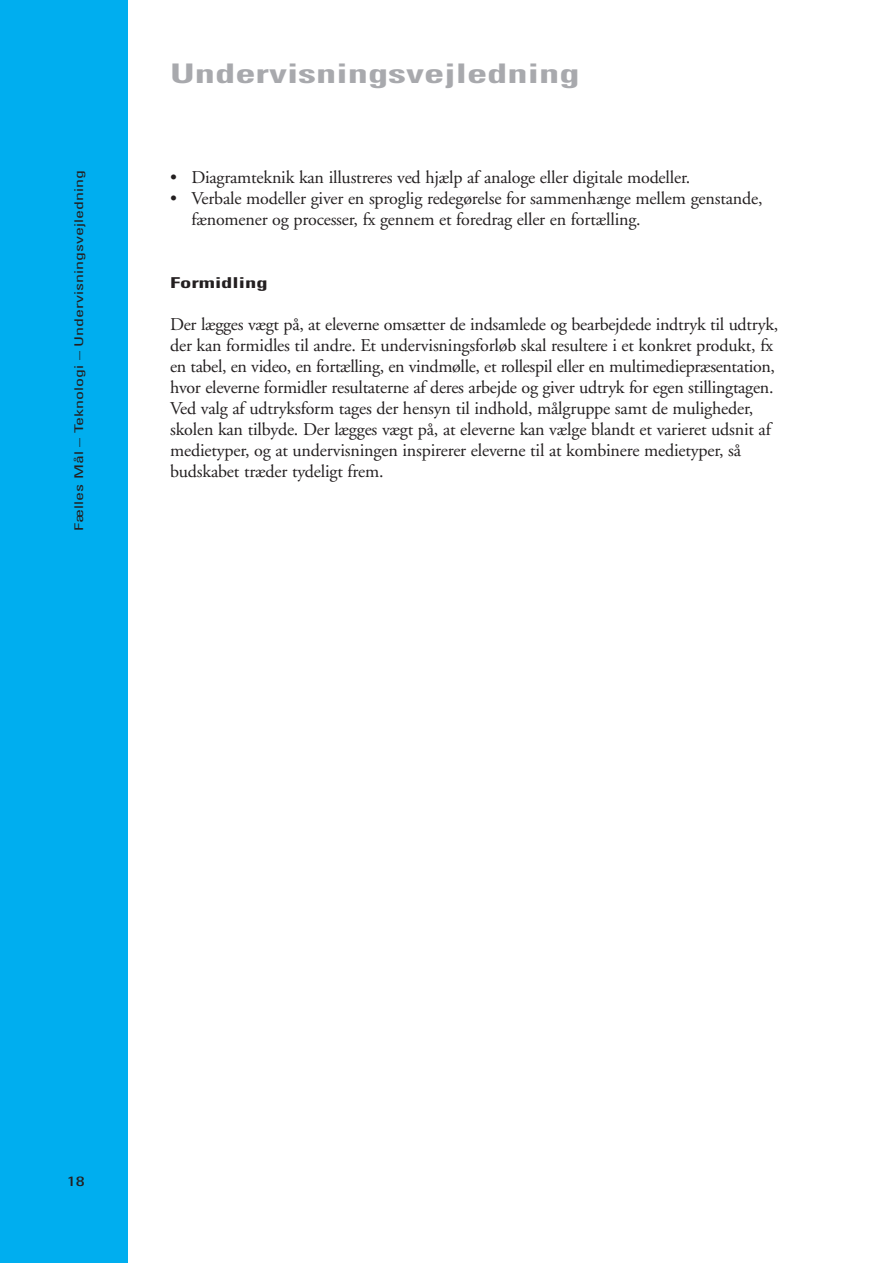
<style>
.page{position:relative;width:893px;height:1263px;background:#fff}
.page>*{position:absolute;margin:0;border:0;box-sizing:border-box;transform-origin:0 0}
.t1{font:700 condensed 27px "Univers";color:#a8a9ad;scale:1.5 1}
.t2{font:18px/21px "Adobe Garamond";letter-spacing:-.01em;color:#231f20}
.t3{font:700 condensed 15px "Univers";color:#231f20;scale:1.5 1}
.t4{font:condensed 13.5px "Univers";color:#231f20;scale:1.5 1}
.t5{font:condensed 12px "Univers";color:#231f20;scale:1.5 1}
</style>
<div class="page">
<div style="left:0;top:0;width:128px;height:1263px;background:#00aeef"></div>
<p class="t5" style="left:74px;top:530px;width:242px;rotate:-90deg">Fælles Mål – Teknologi – Undervisningsvejledning</p>
<h1 class="t1" style="left:170px;top:64px;width:274px">Undervisningsvejledning</h1>
<p class="t2" style="left:170px;top:169px;width:522px">• Diagramteknik kan illustreres ved hjælp af analoge eller digitale modeller.</p>
<p class="t2" style="left:191px;top:190px;width:573px;text-indent:-21px">• Verbale modeller giver en sproglig redegørelse for sammenhænge mellem genstande, fænomener og processer, fx gennem et foredrag eller en fortælling.</p>
<p class="t3" style="left:170px;top:277px;width:66px">Formidling</p>
<p class="t2" style="left:170px;top:316px;width:610px">Der lægges vægt på, at eleverne omsætter de indsamlede og bearbejdede indtryk til udtryk, der kan formidles til andre. Et undervisningsforløb skal resultere i et konkret produkt, fx en tabel, en video, en fortælling, en vindmølle, et rollespil eller en multimediepræsentation, hvor eleverne formidler resultaterne af deres arbejde og giver udtryk for egen stillingtagen.<br>Ved valg af udtryksform tages der hensyn til indhold, målgruppe samt de muligheder, skolen kan tilbyde. Der lægges vægt på, at eleverne kan vælge blandt et varieret udsnit af medietyper, og at undervisningen inspirerer eleverne til at kombinere medietyper, så budskabet træder tydeligt frem.</p>
<p class="t4" style="left:67px;top:1176px;width:13px">18</p>
</div>
